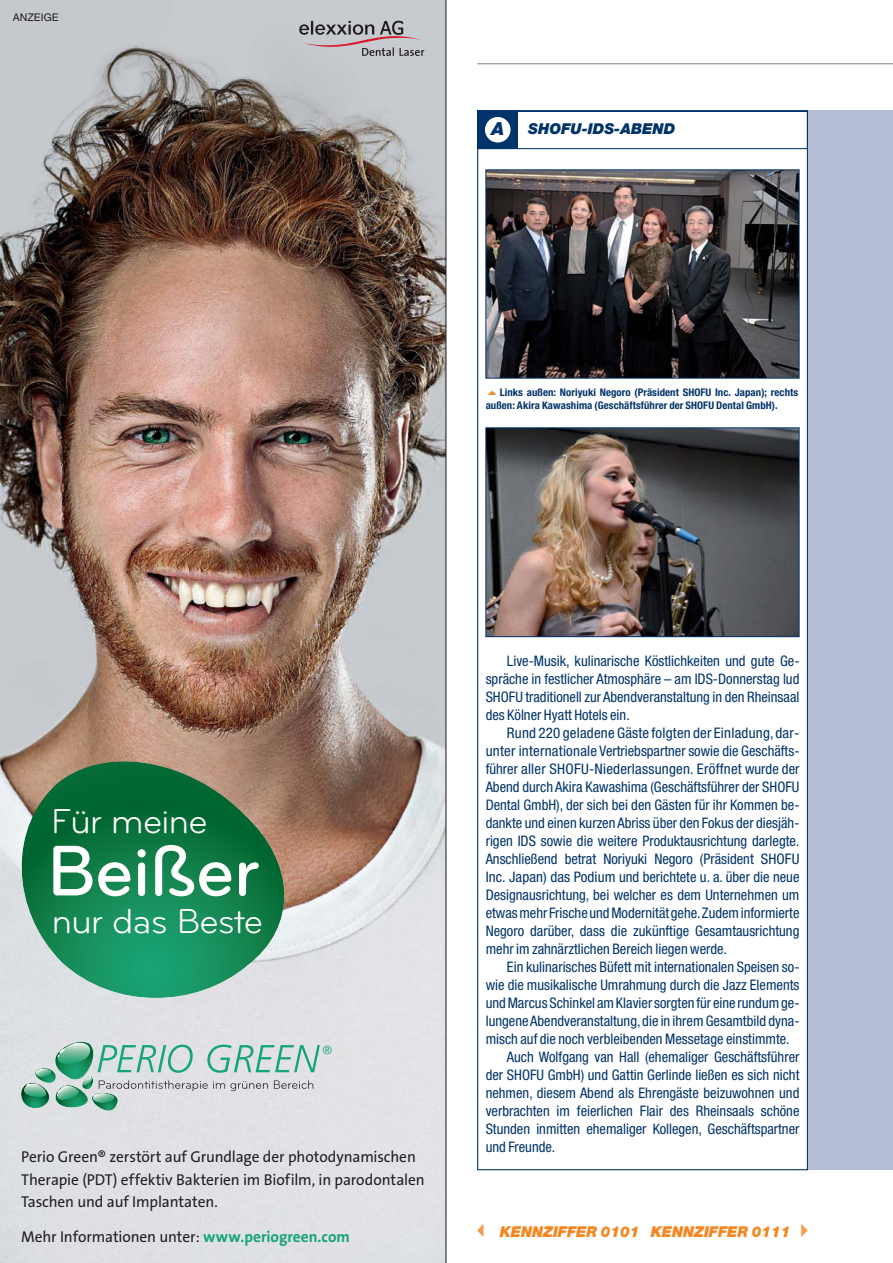
<style>
.page{position:relative;width:893px;height:1263px;background:#fff}
.page>*{position:absolute;margin:0;border:0;box-sizing:border-box;transform-origin:0 0}
.t1{font:500 74.55px "Bryant Pro";letter-spacing:-.02em;color:#fff}
.t2{font:36px "Bryant Pro";letter-spacing:-.02em;color:#fff}
.t3{font:italic 900 18px "Helvetica Neue";color:#003369}
.t4{font:15.75px/22.5px "The Sans B5 Plain";letter-spacing:-.005em;color:#231f20}
.t5{font:italic 900 15px "Helvetica Neue";color:#f6861f}
.t6{font:italic 900 15px "Helvetica Neue";color:#003369}
.t7{font:condensed 14.55px/18px "Helvetica Neue";color:#003369;text-align:justify}
.t8{font:700 condensed 10.5px/13.5px "Helvetica Neue";letter-spacing:.01em;color:#003369}
.t9{font:10.5px "Helvetica";color:#231f20}
.s1{font-family:"The Sans B7";font-weight:700;color:#15a677}
.s2{color:#f89b49}
</style>
<div class="page">
<hr style="left:477px;top:63px;width:416px;height:1px;background:#808285">
<div style="left:477px;top:111px;width:416px;height:1059px;background:#b5bed6"></div>
<div style="left:477px;top:110px;width:331px;height:1061px;background:#fff"></div>
<div style="left:478px;top:111px;width:40px;height:38px;background:#003369"></div>
<div style="left:485px;top:117px;width:25px;height:26px;background:#fff;border-radius:50%"></div>
<img style="left:488px;top:172px;width:309px;height:204px">
<div style="left:486px;top:170px;width:313px;height:208px;border:1px solid #003369"></div>
<img style="left:0;top:0;width:446px;height:1263px">
<img style="left:488px;top:429px;width:309px;height:206px">
<div style="left:486px;top:427px;width:313px;height:210px;border:1px solid #003369"></div>
<svg style="left:488px;top:391px;width:9px;height:4px"></svg>
<p class="t9" style="left:13px;top:13px;width:48px">ANZEIGE</p>
<p class="t3" style="left:491px;top:122px;width:14px">A</p>
<p class="t6" style="left:528px;top:123px;width:149px">SHOFU-IDS-ABEND</p>
<p class="t8" style="left:486px;top:386px;width:314px;text-indent:14px">Links außen: Noriyuki Negoro (Präsident SHOFU Inc. Japan); rechts außen: Akira Kawashima (Geschäftsführer der SHOFU Dental GmbH).</p>
<h2 class="t2" style="left:51px;top:799px;width:158px">Für meine</h2>
<h1 class="t1" style="left:47px;top:826px;width:214px">Beißer</h1>
<h2 class="t2" style="left:52px;top:899px;width:213px">nur das Beste</h2>
<p class="t4" style="left:21px;top:1146px;width:405px">Perio Green® zerstört auf Grundlage der photodynamischen<br>Therapie (PDT) effektiv Bakterien im Biofilm, in parodontalen<br>Taschen und auf Implantaten.</p>
<p class="t4" style="left:21px;top:1225px;width:330px">Mehr Informationen unter: <span class="s1">www.periogreen.com</span></p>
<p class="t7" style="left:486px;top:653px;width:315px;text-indent:21px">Live-Musik, kulinarische Köstlichkeiten und gute Ge&shy;spräche in festlicher Atmosphäre – am IDS-Donnerstag lud SHOFU traditionell zur Abendveranstaltung in den Rheinsaal des Kölner Hyatt Hotels ein.</p>
<p class="t7" style="left:486px;top:725px;width:315px;text-indent:21px">Rund 220 geladene Gäste folgten der Einladung, dar&shy;unter internationale Vertriebspartner sowie die Geschäfts&shy;führer aller SHOFU-Niederlassungen. Eröffnet wurde der Abend durch Akira Kawashima (Geschäftsführer der SHOFU Dental GmbH), der sich bei den Gästen für ihr Kommen be&shy;dankte und einen kurzen Abriss über den Fokus der diesjäh&shy;rigen IDS sowie die weitere Produktausrichtung darlegte.<br>Anschließend betrat Noriyuki Negoro (Präsident SHOFU Inc. Japan) das Podium und berichtete u. a. über die neue Designausrichtung, bei welcher es dem Unternehmen um etwas mehr Frische und Modernität gehe. Zudem informierte Negoro darüber, dass die zukünftige Gesamtausrichtung mehr im zahnärztlichen Bereich liegen werde.</p>
<p class="t7" style="left:507px;top:959px;width:294px">Ein kulinarisches Büfett mit internationalen Speisen so-</p>
<p class="t7" style="left:486px;top:977px;width:315px">wie die musikalische Umrahmung durch die Jazz Elements</p>
<p class="t7" style="left:486px;top:995px;width:315px">und Marcus Schinkel am Klavier sorgten für eine rundum ge-</p>
<p class="t7" style="left:486px;top:1013px;width:315px">lungene Abendveranstaltung, die in ihrem Gesamtbild dyna-</p>
<p class="t7" style="left:486px;top:1031px;width:305px">misch auf die noch verbleibenden Messetage einstimmte.</p>
<p class="t7" style="left:507px;top:1049px;width:294px">Auch Wolfgang van Hall (ehemaliger Geschäftsführer</p>
<p class="t7" style="left:486px;top:1067px;width:315px">der SHOFU GmbH) und Gattin Gerlinde ließen es sich nicht</p>
<p class="t7" style="left:486px;top:1085px;width:315px">nehmen, diesem Abend als Ehrengäste beizuwohnen und</p>
<p class="t7" style="left:486px;top:1103px;width:315px">verbrachten im feierlichen Flair des Rheinsaals schöne</p>
<p class="t7" style="left:486px;top:1121px;width:315px">Stunden inmitten ehemaliger Kollegen, Geschäftspartner</p>
<p class="t7" style="left:486px;top:1139px;width:71px">und Freunde.</p>
<p class="t5" style="left:472px;top:1227px;width:169px"><span class="s2">✓</span> KENNZIFFER 0101</p>
<p class="t5" style="left:651px;top:1227px;width:165px">KENNZIFFER 0111 <span class="s2">✔</span></p>
</div>
